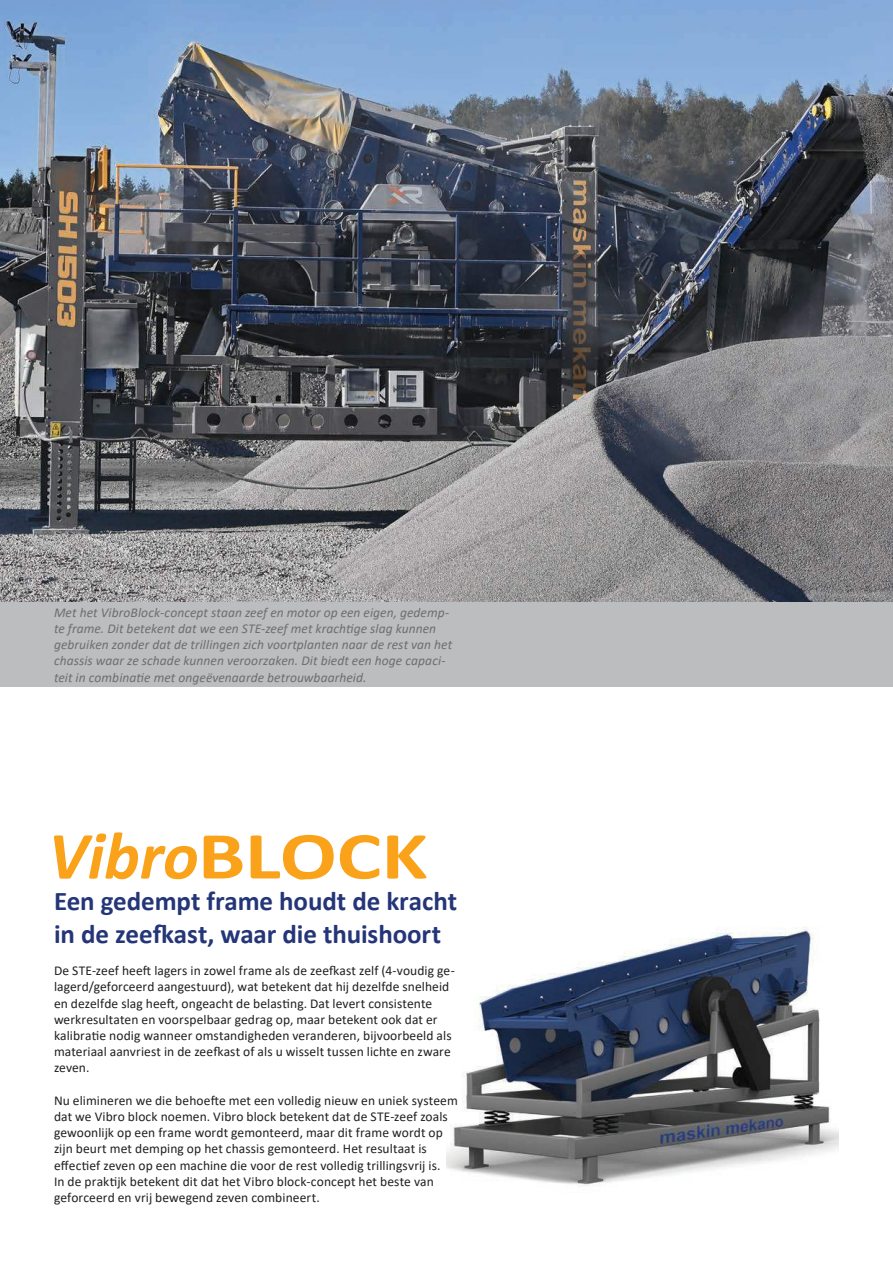
<style>
.page{position:relative;width:893px;height:1263px;background:#fff}
.page>*{position:absolute;margin:0;border:0;box-sizing:border-box;transform-origin:0 0}
.t1{font:700 27px/32.4px "Calibri";letter-spacing:-.005em;color:#253678}
.t2{font:13.5px/16.2px "Calibri";letter-spacing:.005em;color:#221f1f}
.t3{font:italic 13.5px/16.2px "Calibri";letter-spacing:.005em;color:#6c6e70}
</style>
<div class="page">
<img style="left:0;top:0;width:893px;height:602px">
<img style="left:446px;top:927px;width:393px;height:260px">
<svg style="left:54px;top:832px;width:143px;height:47px"></svg>
<svg style="left:204px;top:836px;width:38px;height:42px"></svg>
<svg style="left:251px;top:835px;width:83px;height:45px"></svg>
<svg style="left:340px;top:835px;width:39px;height:44px"></svg>
<svg style="left:387px;top:835px;width:39px;height:44px"></svg>
<div style="left:0;top:602px;width:893px;height:85px;background:#bbbdbf"></div>
<p class="t3" style="left:54px;top:605px;width:400px">Met het VibroBlock-concept staan zeef en motor op een eigen, gedemp&shy;te frame. Dit betekent dat we een STE-zeef met krach琀椀ge slag kunnen gebruiken zonder dat de trillingen zich voortplanten naar de rest van het chassis waar ze schade kunnen veroorzaken. Dit biedt een hoge capaci&shy;teit in combina琀椀e met ongeëvenaarde betrouwbaarheid.</p>
<h1 class="t1" style="left:54px;top:887px;width:405px">Een gedempt frame houdt de kracht in de zee昀欀ast, waar die thuishoort</h1>
<p class="t2" style="left:54px;top:962px;width:402px">De STE-zeef hee昀琀 lagers in zowel frame als de zee昀欀ast zelf (4-voudig ge&shy;lagerd/geforceerd aangestuurd), wat betekent dat hij dezelfde snelheid en dezelfde slag hee昀琀, ongeacht de belas琀椀ng. Dat levert consistente werkresultaten en voorspelbaar gedrag op, maar betekent ook dat er kalibra琀椀e nodig wanneer omstandigheden veranderen, bijvoorbeeld als materiaal aanvriest in de zee昀欀ast of als u wisselt tussen lichte en zware zeven.</p>
<p class="t2" style="left:54px;top:1092px;width:405px">Nu elimineren we die behoe昀琀e met een volledig nieuw en uniek systeem dat we Vibro block noemen. Vibro block betekent dat de STE-zeef zoals gewoonlijk op een frame wordt gemonteerd, maar dit frame wordt op zijn beurt met demping op het chassis gemonteerd. Het resultaat is<br>e昀昀ec琀椀ef zeven op een machine die voor de rest volledig trillingsvrij is.<br>In de prak琀椀jk betekent dit dat het Vibro block-concept het beste van geforceerd en vrij bewegend zeven combineert.</p>
</div>
